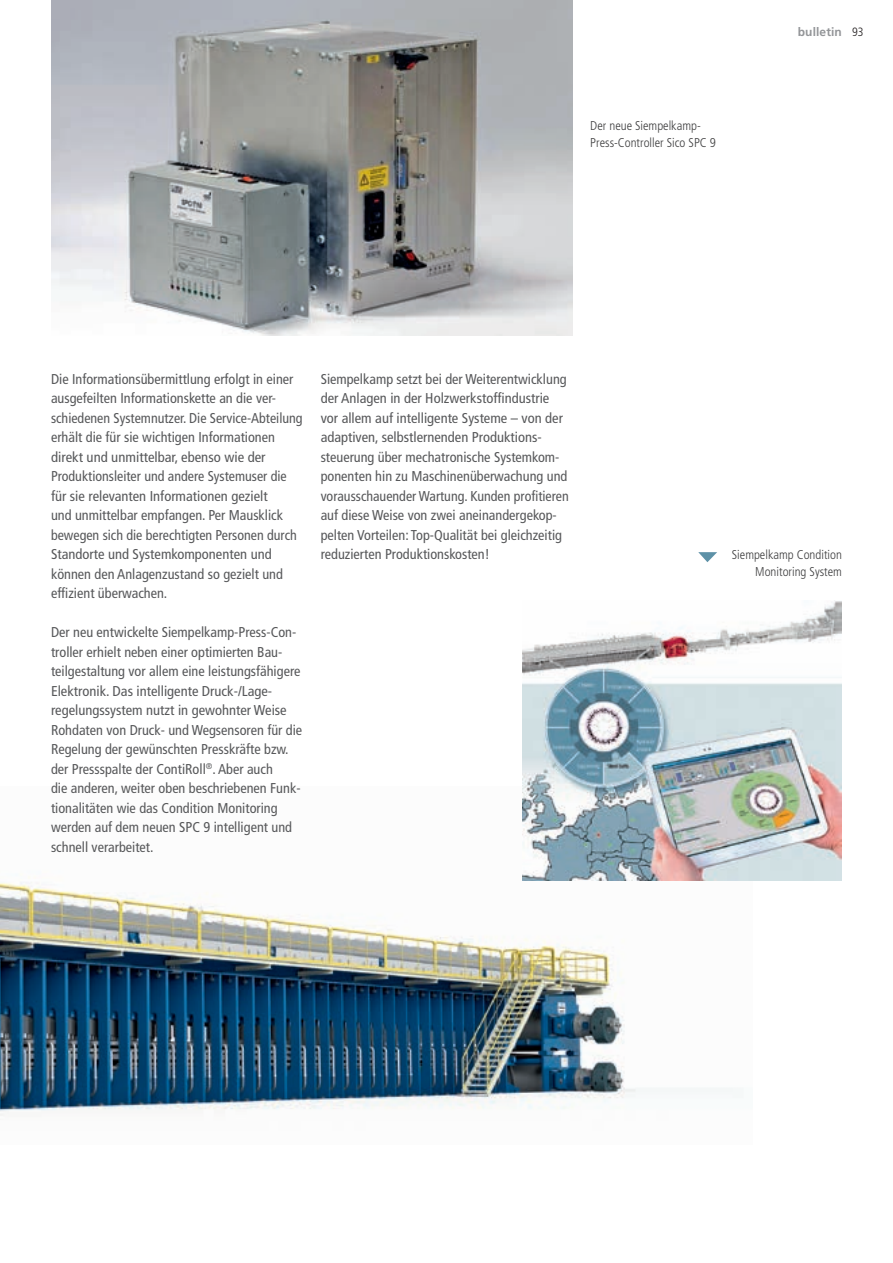
<style>
.page{position:relative;width:893px;height:1263px;background:#fff}
.page>*{position:absolute;margin:0;border:0;box-sizing:border-box;transform-origin:0 0}
.t1{font:condensed 14.25px/19.5px "Frutiger";color:#57585a}
.t2{font:300 condensed 12.75px/16.5px "Frutiger";color:#3e3e3f}
.t3{font:700 12px "Frutiger";letter-spacing:.01em;color:#939598}
.s1{font-weight:300;font-stretch:condensed;color:#231f20}
</style>
<div class="page">
<img style="left:0;top:876px;width:733px;height:240px">
<img style="left:522px;top:601px;width:319px;height:280px">
<img style="left:51px;top:0;width:521px;height:336px">
<svg style="left:698px;top:552px;width:19px;height:10px"></svg>
<p class="t2" style="left:590px;top:118px;width:127px">Der neue Siempelkamp-<br>Press-Controller Sico SPC 9</p>
<p class="t3" style="left:798px;top:25px;width:67px">bulletin <span class="s1">93</span></p>
<p class="t1" style="left:51px;top:369px;width:253px">Die Informationsübermittlung erfolgt in einer ausgefeilten Informationskette an die ver&shy;schiedenen Systemnutzer. Die Service-Abteilung erhält die für sie wichtigen Informationen direkt und unmittelbar, ebenso wie der Produktionsleiter und andere Systemuser die für sie relevanten Informationen gezielt<br>und unmittelbar empfangen. Per Mausklick bewegen sich die berechtigten Personen durch Standorte und Systemkomponenten und können den Anlagenzustand so gezielt und effizient überwachen.</p>
<p class="t1" style="left:51px;top:622px;width:253px">Der neu entwickelte Siempelkamp-Press-Con&shy;troller erhielt neben einer optimierten Bau&shy;teilgestaltung vor allem eine leistungsfähigere Elektronik. Das intelligente Druck-/Lage&shy;regelungssystem nutzt in gewohnter Weise Rohdaten von Druck- und Wegsensoren für die Regelung der gewünschten Presskräfte bzw. der Pressspalte der ContiRoll<sup>®</sup>. Aber auch<br>die anderen, weiter oben beschriebenen Funk&shy;tionalitäten wie das Condition Monitoring werden auf dem neuen SPC 9 intelligent und schnell verarbeitet.</p>
<p class="t1" style="left:321px;top:369px;width:250px">Siempelkamp setzt bei der Weiterentwicklung der Anlagen in der Holzwerkstoffindustrie vor allem auf intelligente Systeme – von der adaptiven, selbstlernenden Produktions&shy;steuerung über mechatronische Systemkom&shy;ponenten hin zu Maschinenüberwachung und vorausschauender Wartung. Kunden profitieren auf diese Weise von zwei aneinandergekop&shy;pelten Vorteilen: Top-Qualität bei gleichzeitig reduzierten Produktionskosten!</p>
<p class="t2" style="left:732px;top:547px;width:112px;text-align:right">Siempelkamp Condition<br>Monitoring System</p>
</div>
